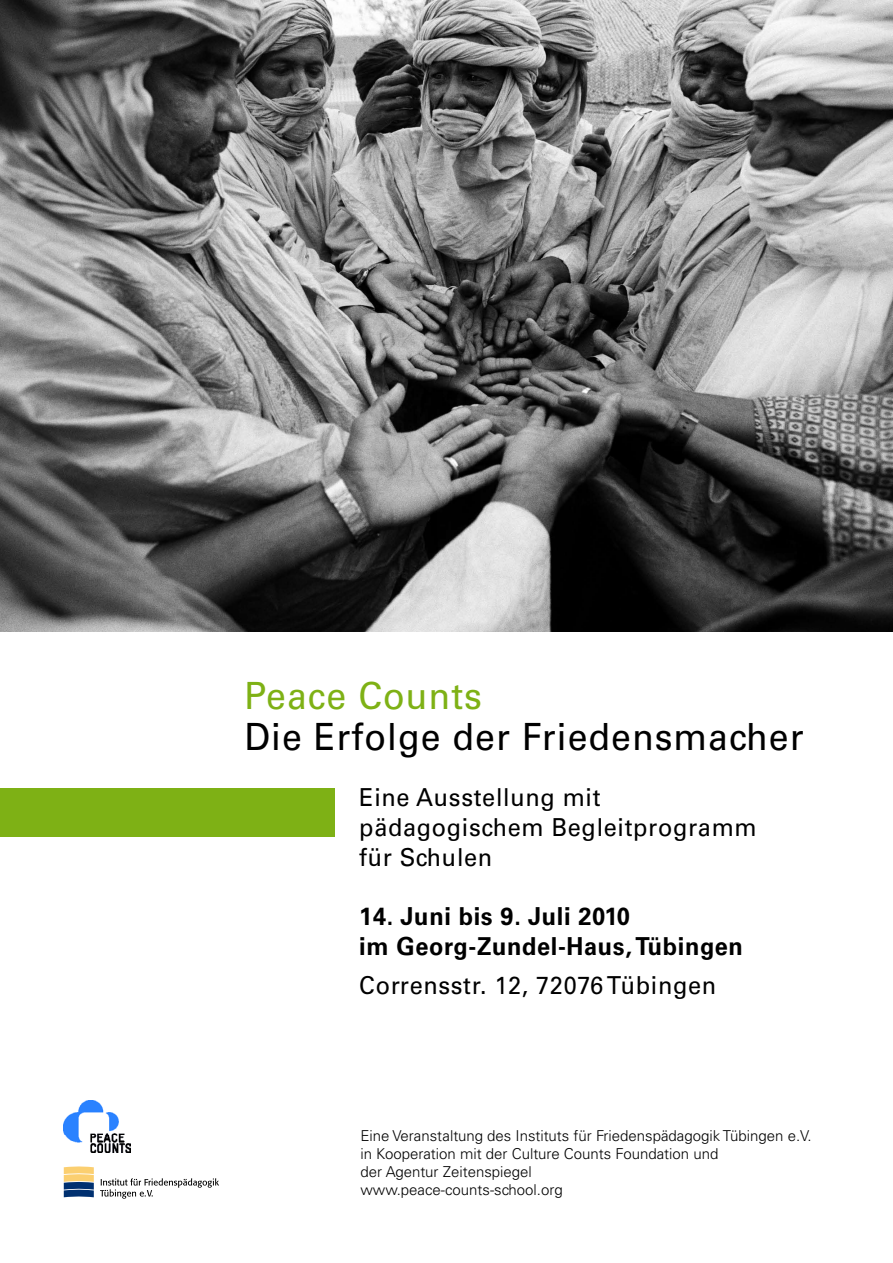
<style>
.page{position:relative;width:893px;height:1263px;background:#fff}
.page>*{position:absolute;margin:0;border:0;box-sizing:border-box;transform-origin:0 0}
.t1{font:37.5px "Univers LT Std";letter-spacing:.03em;color:#000;scale:.95 1}
.t2{font:37.5px "Univers LT Std";letter-spacing:.03em;color:#7eb115;scale:.95 1}
.t3{font:24.75px/29.7px "Univers LT Std";letter-spacing:.03em;color:#000;scale:.95 1}
.t4{font:700 24.75px/29.7px "Univers LT Std";letter-spacing:.03em;color:#000;scale:.95 1}
.t5{font:300 15px/18px "Univers LT Std";color:#000}
</style>
<div class="page">
<img style="left:0;top:0;width:893px;height:631px">
<div style="left:0;top:788px;width:335px;height:49px;background:#7eb115"></div>
<svg style="left:64px;top:1166px;width:30px;height:31px"></svg>
<svg style="left:100px;top:1178px;width:119px;height:21px"></svg>
<img style="left:64px;top:1100px;width:66px;height:53px">
<h1 class="t2" style="left:244px;top:674px;width:252px">Peace Counts</h1>
<h1 class="t1" style="left:245px;top:714px;width:590px">Die Erfolge der Friedensmacher</h1>
<h2 class="t3" style="left:359px;top:783px;width:420px">Eine Ausstellung mit pädagogischem Begleitprogramm für Schulen</h2>
<h2 class="t4" style="left:359px;top:902px;width:405px">14. Juni bis 9. Juli 2010<br>im Georg-Zundel-Haus, Tübingen</h2>
<h2 class="t3" style="left:359px;top:970px;width:377px">Corrensstr. 12, 72076 Tübingen</h2>
<p class="t5" style="left:360px;top:1127px;width:453px">Eine Veranstaltung des Instituts für Friedenspädagogik Tübingen e.V. in Kooperation mit der Culture Counts Foundation und<br>der Agentur Zeitenspiegel<br>www.peace-counts-school.org</p>
</div>
